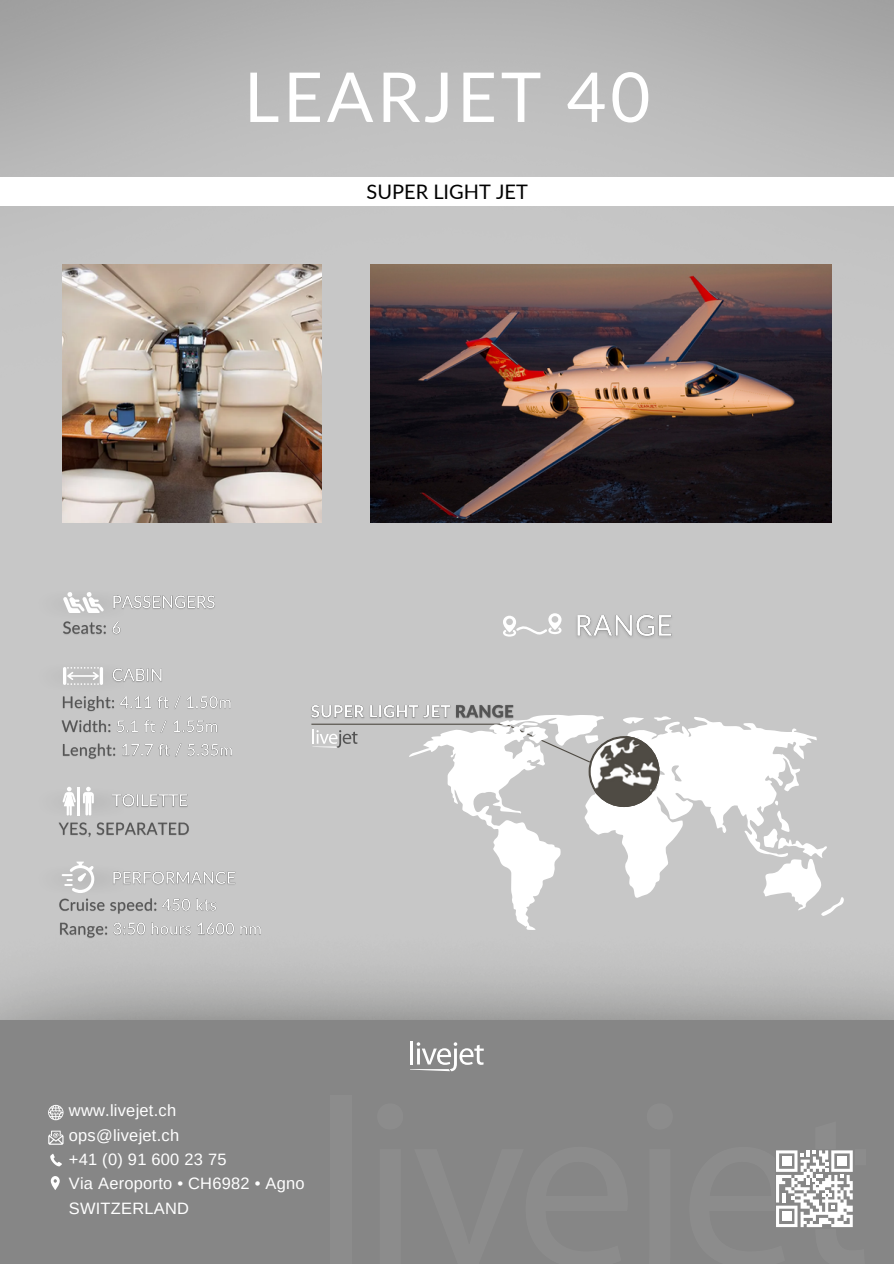
<style>
.page{position:relative;width:894px;height:1264px;background:#fff}
.page>*{position:absolute;margin:0;border:0;box-sizing:border-box;transform-origin:0 0}
.t1{font:68.85px "Lato";letter-spacing:.055em;color:#fff}
.t2{font:19.95px "Lato";color:#000}
.t3{font:16.5px/24.3px "Arimo";letter-spacing:.015em;color:#fff}
</style>
<div class="page">
<div style="left:0;top:0;width:893px;height:1263px;background:#c7c7c7"></div>
<div style="left:0;top:1020px;width:893px;height:243px;background:#868686"></div>
<div style="left:330px;top:1094px;width:21px;height:169px;background:#8c8c8c"></div>
<hr style="left:410px;top:1041px;width:3px;height:23px;background:#fff">
<svg style="left:410px;top:1042px;width:73px;height:29px"></svg>
<img style="left:0;top:0;width:893px;height:455px">
<img style="left:62px;top:264px;width:259px;height:259px">
<img style="left:370px;top:264px;width:461px;height:259px">
<svg style="left:776px;top:1150px;width:77px;height:78px"></svg>
<svg style="left:503px;top:613px;width:59px;height:23px"></svg>
<svg style="left:50px;top:1154px;width:12px;height:12px"></svg>
<svg style="left:51px;top:1176px;width:9px;height:14px"></svg>
<svg style="left:48px;top:1104px;width:15px;height:16px"></svg>
<svg style="left:48px;top:1130px;width:15px;height:14px"></svg>
<div style="left:0;top:178px;width:893px;height:28px;background:#fff"></div>
<svg style="left:63px;top:592px;width:41px;height:21px"></svg>
<svg style="left:63px;top:667px;width:40px;height:18px"></svg>
<img style="left:76px;top:787px;width:21px;height:29px">
<hr style="left:78px;top:787px;width:2px;height:28px;background:#fff">
<svg style="left:62px;top:787px;width:14px;height:29px"></svg>
<svg style="left:83px;top:786px;width:11px;height:30px"></svg>
<svg style="left:62px;top:861px;width:32px;height:32px"></svg>
<svg style="left:312px;top:729px;width:45px;height:18px"></svg>
<svg style="left:409px;top:715px;width:434px;height:215px"></svg>
<img style="left:311px;top:704px;width:206px;height:22px">
<img style="left:112px;top:595px;width:103px;height:14px">
<img style="left:63px;top:621px;width:58px;height:14px">
<img style="left:112px;top:668px;width:50px;height:15px">
<img style="left:61px;top:696px;width:171px;height:63px">
<img style="left:112px;top:794px;width:76px;height:14px">
<img style="left:58px;top:822px;width:131px;height:15px">
<img style="left:112px;top:871px;width:124px;height:14px">
<img style="left:59px;top:898px;width:203px;height:41px">
<img style="left:576px;top:614px;width:96px;height:24px">
<h1 class="t1" style="left:244px;top:54px;width:407px">LEARJET 40</h1>
<p class="t2" style="left:366px;top:180px;width:163px">SUPER LIGHT JET</p>
<p class="t3" style="left:69px;top:1098px;width:237px">www.livejet.ch<br>ops@livejet.ch<br>+41 (0) 91 600 23 75<br>Via Aeroporto • CH6982 • Agno<br>SWITZERLAND</p>
</div>
